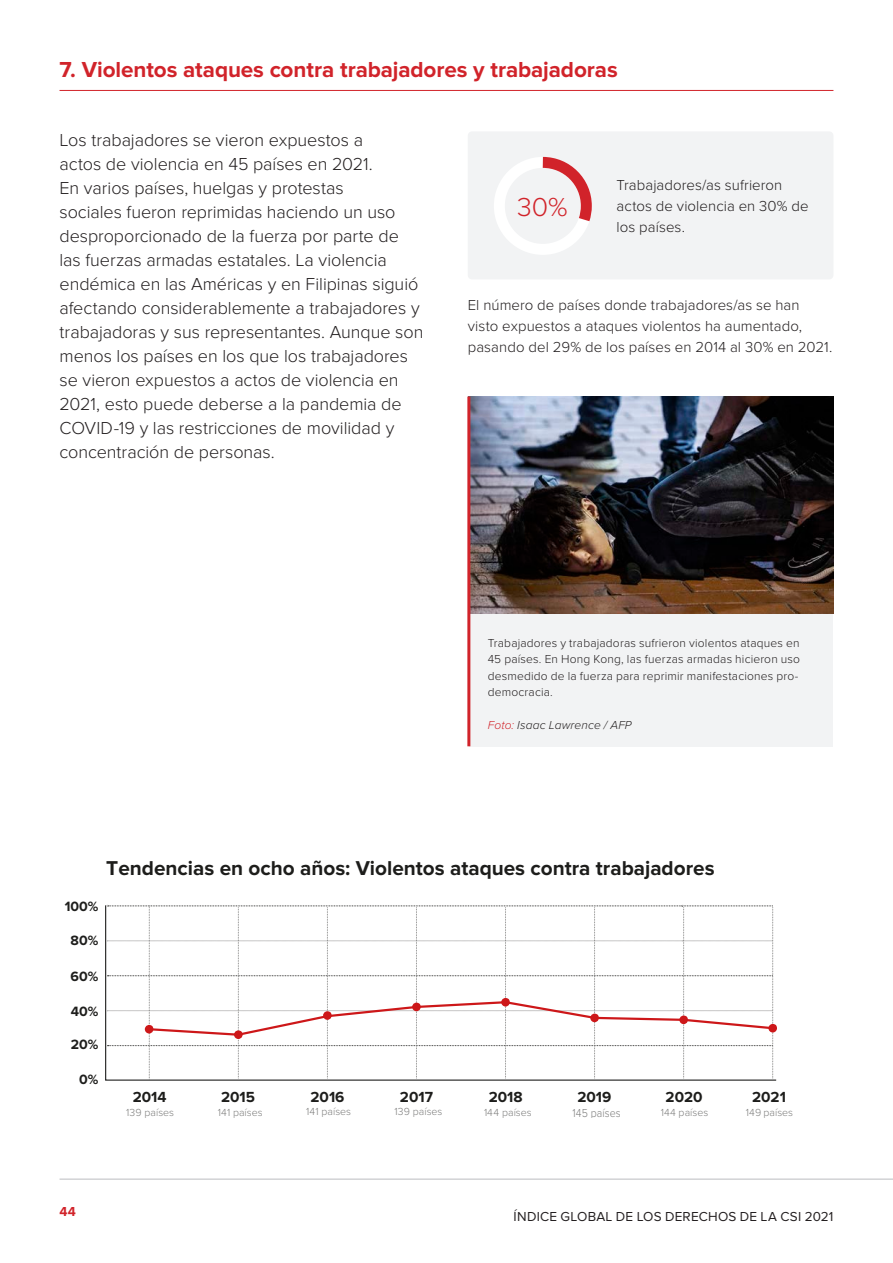
<style>
.page{position:relative;width:893px;height:1263px;background:#fff}
.page>*{position:absolute;margin:0;border:0;box-sizing:border-box;transform-origin:0 0}
.Body_Copy{font:300 27px "Proxima Nova";color:#d1232a}
.Header_1_Underline{font:700 22.5px "Proxima Nova";letter-spacing:-.005em;color:#d1232a}
.t1{font:700 20.7px "Proxima Nova";color:#1d1d1b}
.Body_Copy_Large{font:300 18px/24px "Proxima Nova";letter-spacing:-.005em;color:#231f20}
.t2{font:700 15.15px "Proxima Nova";color:#1d1d1b}
.Body_Copy-2{font:300 15px/21px "Proxima Nova";letter-spacing:.005em;color:#231f20}
.t3{font:700 13.95px "Proxima Nova";color:#1e1e1c}
.t4{font:13.5px "Proxima Nova";letter-spacing:.015em;color:#231f20}
.t5{font:700 13.5px "Proxima Nova";color:#d1232a}
.References{font:300 12px/16.5px "Proxima Nova";letter-spacing:.015em;color:#231f20}
.References-2{font:italic 300 12px "Proxima Nova";letter-spacing:.01em;color:#231f20}
.t6{font:300 11.85px "Proxima Nova";color:#7c7c7b;scale:.89 1}
.t7{font:300 10.65px "Proxima Nova";color:#7c7c7b}
.s1{color:#d1232a}
</style>
<div class="page">
<hr style="left:60px;top:1179px;width:833px;height:1px;background:#bcbdc0">
<hr style="left:60px;top:90px;width:773px;height:1px;background:#d1232a">
<div style="left:468px;top:131px;width:365px;height:148px;background:#f2f3f4;border-radius:4px"></div>
<div style="left:470px;top:613px;width:363px;height:133px;background:#f2f3f4"></div>
<img style="left:470px;top:396px;width:363px;height:217px">
<hr style="left:467px;top:396px;width:3px;height:350px;background:#d1232a">
<div style="left:494px;top:157px;width:98px;height:98px;border:11px solid #fff;border-radius:50%"></div>
<svg style="left:532px;top:156px;width:60px;height:77px"></svg>
<svg style="left:107px;top:905px;width:670px;height:175px"></svg>
<p class="Header_1_Underline" style="left:60px;top:57px;width:560px">7. Violentos ataques contra trabajadores y trabajadoras</p>
<p class="Body_Copy_Large" style="left:60px;top:128px;width:365px">Los trabajadores se vieron expuestos a<br>actos de violencia en 45 países en 2021.<br>En varios países, huelgas y protestas<br>sociales fueron reprimidas haciendo un uso desproporcionado de la fuerza por parte de las fuerzas armadas estatales. La violencia endémica en las Américas y en Filipinas siguió afectando considerablemente a trabajadores y trabajadoras y sus representantes. Aunque son menos los países en los que los trabajadores se vieron expuestos a actos de violencia en 2021, esto puede deberse a la pandemia de COVID-19 y las restricciones de movilidad y concentración de personas.</p>
<p class="Body_Copy" style="left:517px;top:192px;width:52px">30%</p>
<p class="Body_Copy-2" style="left:617px;top:175px;width:194px">Trabajadores/as sufrieron actos de violencia en 30% de los países.</p>
<p class="Body_Copy-2" style="left:468px;top:295px;width:366px">El número de países donde trabajadores/as se han visto expuestos a ataques violentos ha aumentado, pasando del 29% de los países en 2014 al 30% en 2021.</p>
<p class="References" style="left:488px;top:634px;width:314px">Trabajadores y trabajadoras sufrieron violentos ataques en 45 países. En Hong Kong, las fuerzas armadas hicieron uso desmedido de la fuerza para reprimir manifestaciones pro&shy;democracia.</p>
<p class="References-2" style="left:488px;top:716px;width:146px"><span class="s1">Foto:</span> Isaac Lawrence / AFP</p>
<p class="t1" style="left:106px;top:856px;width:610px">Tendencias en ocho años: Violentos ataques contra trabajadores</p>
<p class="t3" style="left:65px;top:898px;width:35px">100%</p>
<p class="t3" style="left:71px;top:932px;width:29px">80%</p>
<p class="t3" style="left:71px;top:968px;width:29px">60%</p>
<p class="t3" style="left:71px;top:1003px;width:29px">40%</p>
<p class="t3" style="left:71px;top:1037px;width:29px">20%</p>
<p class="t3" style="left:79px;top:1072px;width:21px">0%</p>
<p class="t2" style="left:133px;top:1088px;width:35px">2014</p>
<p class="t7" style="left:126px;top:1106px;width:50px">139 países</p>
<p class="t2" style="left:221px;top:1088px;width:35px">2015</p>
<p class="t2" style="left:311px;top:1088px;width:35px">2016</p>
<p class="t7" style="left:218px;top:1106px;width:46px">141 países</p>
<p class="t7" style="left:306px;top:1106px;width:46px">141 países</p>
<p class="t2" style="left:400px;top:1088px;width:35px">2017</p>
<p class="t7" style="left:394px;top:1106px;width:50px">139 países</p>
<p class="t2" style="left:489px;top:1088px;width:35px">2018</p>
<p class="t7" style="left:484px;top:1106px;width:49px">14 países</p>
<p class="t7" style="left:493px;top:1106px;width:7px">4</p>
<p class="t2" style="left:577px;top:1088px;width:35px">2019</p>
<p class="t6" style="left:573px;top:1106px;width:55px">145 países</p>
<p class="t2" style="left:666px;top:1088px;width:39px">2020</p>
<p class="t7" style="left:661px;top:1106px;width:49px">144 países</p>
<p class="t2" style="left:752px;top:1088px;width:35px">2021</p>
<p class="t7" style="left:746px;top:1106px;width:49px">149 países</p>
<p class="t5" style="left:60px;top:1204px;width:18px">44</p>
<p class="t4" style="left:514px;top:1208px;width:321px">ÍNDICE GLOBAL DE LOS DERECHOS DE LA CSI 2021</p>
</div>
